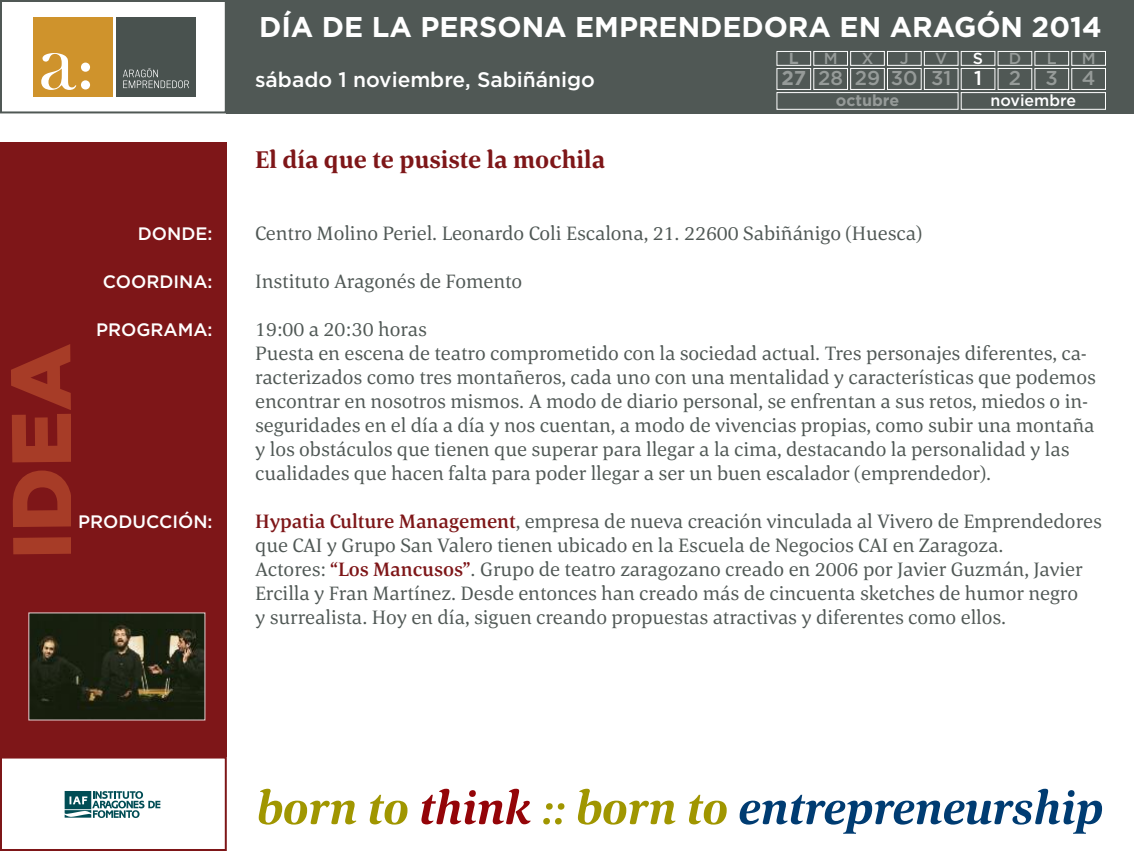
<style>
.page{position:relative;width:1134px;height:851px;background:#fff}
.page>*{position:absolute;margin:0;border:0;box-sizing:border-box;transform-origin:0 0}
.t1{font:700 28.5px "Gotham";color:#fff}
.t2{font:700 25px "Corda";color:#7e1618}
.t3{font:500 21px "Gotham";color:#fff}
.t4{font:20px/24px "Corda";color:#505855}
.t5{font:500 20px "Gotham";color:#969b99}
.t6{font:500 18px "Gotham";color:#fff}
.t7{font:500 16px "Gotham";color:#fff}
.t8{font:700 16px "Gotham";color:#969b99}
.t9{font:500 16px "Gotham";color:#969b99}
.s1{font-weight:700}
.s2{color:#fff}
.s3{font-weight:500;color:#7e1618}
</style>
<div class="page">
<div style="left:0;top:756px;width:227px;height:94px;border:2px solid #7e1618"></div>
<div style="left:0;top:142px;width:227px;height:614px;background:#7e1618"></div>
<div style="left:227px;top:0;width:907px;height:113px;background:#505855"></div>
<div style="left:0;top:0;width:227px;height:113px;border:2px solid #505855"></div>
<div style="left:33px;top:17px;width:80px;height:80px;background:#cf932c"></div>
<div style="left:116px;top:17px;width:80px;height:80px;background:#49524f"></div>
<svg style="left:123px;top:68px;width:66px;height:20px"></svg>
<svg style="left:41px;top:53px;width:49px;height:37px"></svg>
<svg style="left:259px;top:788px;width:97px;height:36px"></svg>
<svg style="left:370px;top:794px;width:37px;height:30px"></svg>
<svg style="left:421px;top:788px;width:110px;height:36px"></svg>
<svg style="left:543px;top:803px;width:21px;height:21px"></svg>
<svg style="left:578px;top:788px;width:97px;height:36px"></svg>
<svg style="left:689px;top:794px;width:38px;height:30px"></svg>
<svg style="left:740px;top:788px;width:362px;height:45px"></svg>
<svg style="left:64px;top:791px;width:97px;height:27px"></svg>
<svg style="left:13px;top:537px;width:58px;height:17px"></svg>
<svg style="left:13px;top:470px;width:58px;height:57px"></svg>
<svg style="left:11px;top:344px;width:60px;height:118px"></svg>
<img style="left:30px;top:614px;width:173px;height:104px">
<div style="left:777px;top:51px;width:34px;height:14px;border:1px solid #fff"></div>
<div style="left:814px;top:51px;width:34px;height:14px;border:1px solid #fff"></div>
<div style="left:850px;top:51px;width:34px;height:14px;border:1px solid #fff"></div>
<div style="left:887px;top:51px;width:34px;height:14px;border:1px solid #fff"></div>
<div style="left:924px;top:51px;width:34px;height:14px;border:1px solid #fff"></div>
<div style="left:961px;top:51px;width:34px;height:14px;border:1px solid #fff"></div>
<div style="left:998px;top:51px;width:34px;height:14px;border:1px solid #fff"></div>
<div style="left:1035px;top:51px;width:34px;height:14px;border:1px solid #fff"></div>
<div style="left:1071px;top:51px;width:35px;height:14px;border:1px solid #fff"></div>
<div style="left:777px;top:68px;width:34px;height:22px;border:1px solid #fff"></div>
<div style="left:814px;top:68px;width:34px;height:22px;border:1px solid #fff"></div>
<div style="left:850px;top:68px;width:34px;height:22px;border:1px solid #fff"></div>
<div style="left:887px;top:68px;width:34px;height:22px;border:1px solid #fff"></div>
<div style="left:924px;top:68px;width:34px;height:22px;border:1px solid #fff"></div>
<div style="left:961px;top:68px;width:34px;height:22px;border:1px solid #fff"></div>
<div style="left:998px;top:68px;width:34px;height:22px;border:1px solid #fff"></div>
<div style="left:1035px;top:68px;width:34px;height:22px;border:1px solid #fff"></div>
<div style="left:1071px;top:68px;width:35px;height:22px;border:1px solid #fff"></div>
<div style="left:777px;top:92px;width:181px;height:17px;border:1px solid #fff"></div>
<div style="left:961px;top:92px;width:145px;height:17px;border:1px solid #fff"></div>
<p class="t6" style="left:138px;top:223px;width:76px">DONDE:</p>
<p class="t6" style="left:103px;top:271px;width:111px">COORDINA:</p>
<p class="t6" style="left:96px;top:319px;width:118px">PROGRAMA:</p>
<p class="t6" style="left:78px;top:511px;width:136px">PRODUCCIÓN:</p>
<h1 class="t1" style="left:259px;top:10px;width:844px">DÍA DE LA PERSONA EMPRENDEDORA EN ARAGÓN 2014</h1>
<p class="t3" style="left:255px;top:67px;width:341px">sábado 1 noviembre, Sabiñánigo</p>
<p class="t8" style="left:789px;top:49px;width:11px">L</p>
<p class="t9" style="left:824px;top:49px;width:15px">M</p>
<p class="t9" style="left:862px;top:49px;width:13px">X</p>
<p class="t9" style="left:900px;top:49px;width:10px">J</p>
<p class="t9" style="left:935px;top:49px;width:13px">V</p>
<p class="t7" style="left:973px;top:49px;width:12px">S</p>
<p class="t9" style="left:1009px;top:49px;width:14px">D</p>
<p class="t9" style="left:1047px;top:49px;width:11px">L</p>
<p class="t9" style="left:1082px;top:49px;width:15px">M</p>
<p class="t5" style="left:781px;top:66px;width:202px"><span class="s1">27</span> 28 29 30 31 <span class="s2">1</span></p>
<p class="t5" style="left:1009px;top:66px;width:88px">234</p>
<p class="t8" style="left:836px;top:91px;width:65px">octubre</p>
<p class="t7" style="left:990px;top:91px;width:87px">noviembre</p>
<p class="t2" style="left:255px;top:145px;width:351px">El día que te pusiste la mochila</p>
<p class="t4" style="left:255px;top:221px;width:668px">Centro Molino Periel. Leonardo Coli Escalona, 21. 22600 Sabiñánigo (Huesca)</p>
<p class="t4" style="left:255px;top:269px;width:269px">Instituto Aragonés de Fomento</p>
<p class="t4" style="left:255px;top:317px;width:842px">19:00 a 20:30 horas<br>Puesta en escena de teatro comprometido con la sociedad actual. Tres personajes diferentes, ca&shy;racterizados como tres montañeros, cada uno con una mentalidad y características que podemos encontrar en nosotros mismos. A modo de diario personal, se enfrentan a sus retos, miedos o in&shy;seguridades en el día a día y nos cuentan, a modo de vivencias propias, como subir una montaña y los obstáculos que tienen que superar para llegar a la cima, destacando la personalidad y las cualidades que hacen falta para poder llegar a ser un buen escalador (emprendedor).</p>
<p class="t4" style="left:255px;top:509px;width:848px"><span class="s3">Hypatia Culture Management</span>, empresa de nueva creación vinculada al Vivero de Emprendedores que CAI y Grupo San Valero tienen ubicado en la Escuela de Negocios CAI en Zaragoza.<br>Actores: <span class="s3">“Los Mancusos”</span>. Grupo de teatro zaragozano creado en 2006 por Javier Guzmán, Javier Ercilla y Fran Martínez. Desde entonces han creado más de cincuenta sketches de humor negro<br>y surrealista. Hoy en día, siguen creando propuestas atractivas y diferentes como ellos.</p>
</div>
